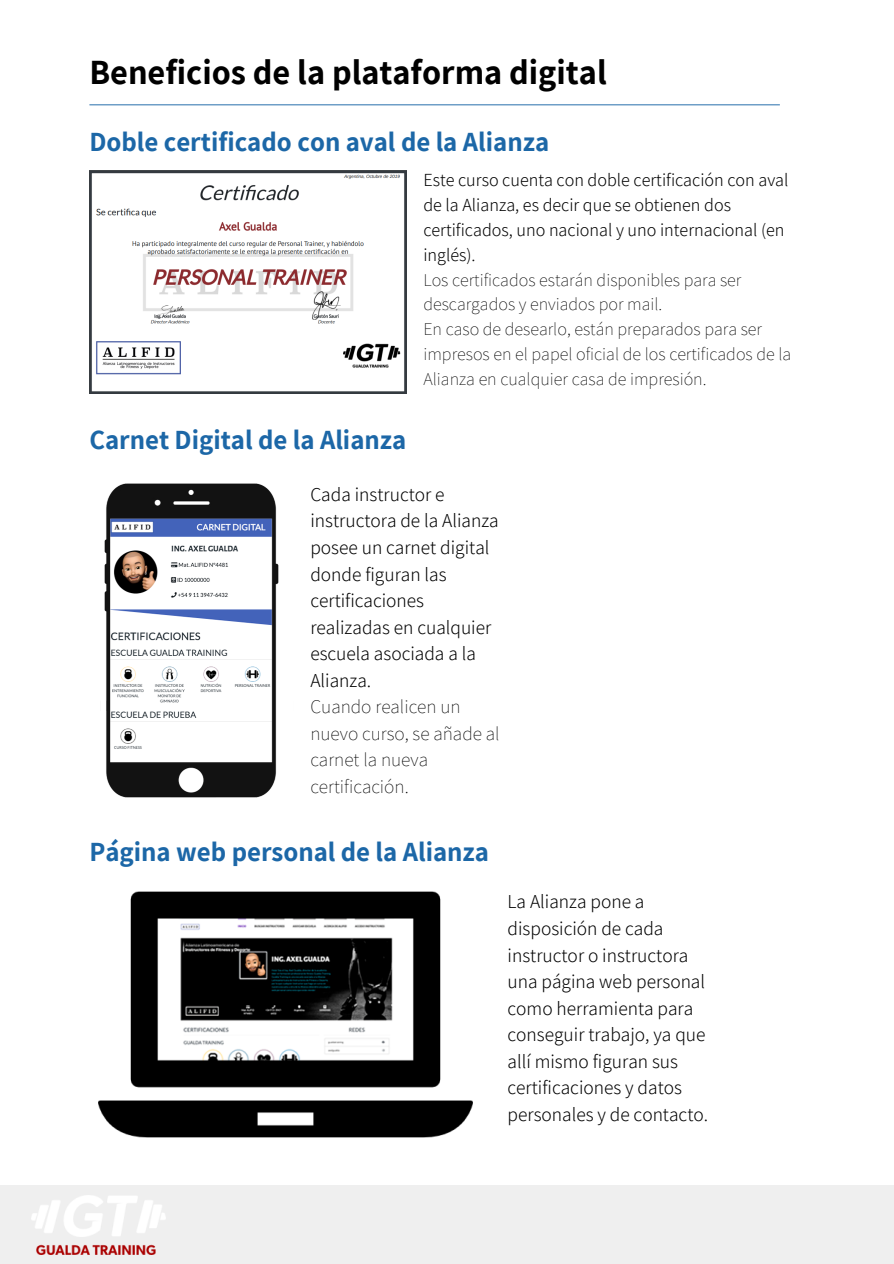
<style>
.page{position:relative;width:894px;height:1264px;background:#fff}
.page>*{position:absolute;margin:0;border:0;box-sizing:border-box;transform-origin:0 0}
.t1{font:700 34.5px "Assistant";color:#000}
.t2{font:700 27px "Assistant";color:#1c67a7}
.t3{font:300 19.35px/26.5px "Assistant";color:#000}
.t4{font:200 19.35px/26.5px "Assistant";color:#000}
.t5{font:200 18px/24.8px "Assistant";color:#000}
.t6{font:300 18px/24.8px "Assistant";color:#000}
</style>
<div class="page">
<svg style="left:89px;top:104px;width:690px;height:1px"></svg>
<img style="left:89px;top:170px;width:317px;height:223px">
<img style="left:104px;top:483px;width:175px;height:314px">
<img style="left:99px;top:891px;width:374px;height:246px">
<div style="left:0;top:1185px;width:893px;height:78px;background:#efefef"></div>
<img style="left:32px;top:1195px;width:134px;height:59px">
<h1 class="t1" style="left:89px;top:48px;width:518px">Beneficios de la plataforma digital</h1>
<h2 class="t2" style="left:89px;top:123px;width:461px">Doble certificado con aval de la Alianza</h2>
<p class="t6" style="left:423px;top:167px;width:366px">Este curso cuenta con doble certificación con aval de la Alianza, es decir que se obtienen dos certificados, uno nacional y uno internacional (en inglés).</p>
<p class="t5" style="left:423px;top:266px;width:369px">Los certificados estarán disponibles para ser descargados y enviados por mail.<br>En caso de desearlo, están preparados para ser impresos en el papel oficial de los certificados de la Alianza en cualquier casa de impresión.</p>
<h2 class="t2" style="left:89px;top:421px;width:318px">Carnet Digital de la Alianza</h2>
<p class="t3" style="left:310px;top:480px;width:190px">Cada instructor e instructora de la Alianza posee un carnet digital donde figuran las certificaciones realizadas en cualquier escuela asociada a la<br>Alianza.</p>
<p class="t4" style="left:310px;top:692px;width:191px">Cuando realicen un nuevo curso, se añade al carnet la nueva certificación.</p>
<h2 class="t2" style="left:89px;top:833px;width:401px">Página web personal de la Alianza</h2>
<p class="t3" style="left:507px;top:888px;width:202px">La Alianza pone a disposición de cada instructor o instructora una página web personal como herramienta para conseguir trabajo, ya que allí mismo figuran sus certificaciones y datos personales y de contacto.</p>
</div>
